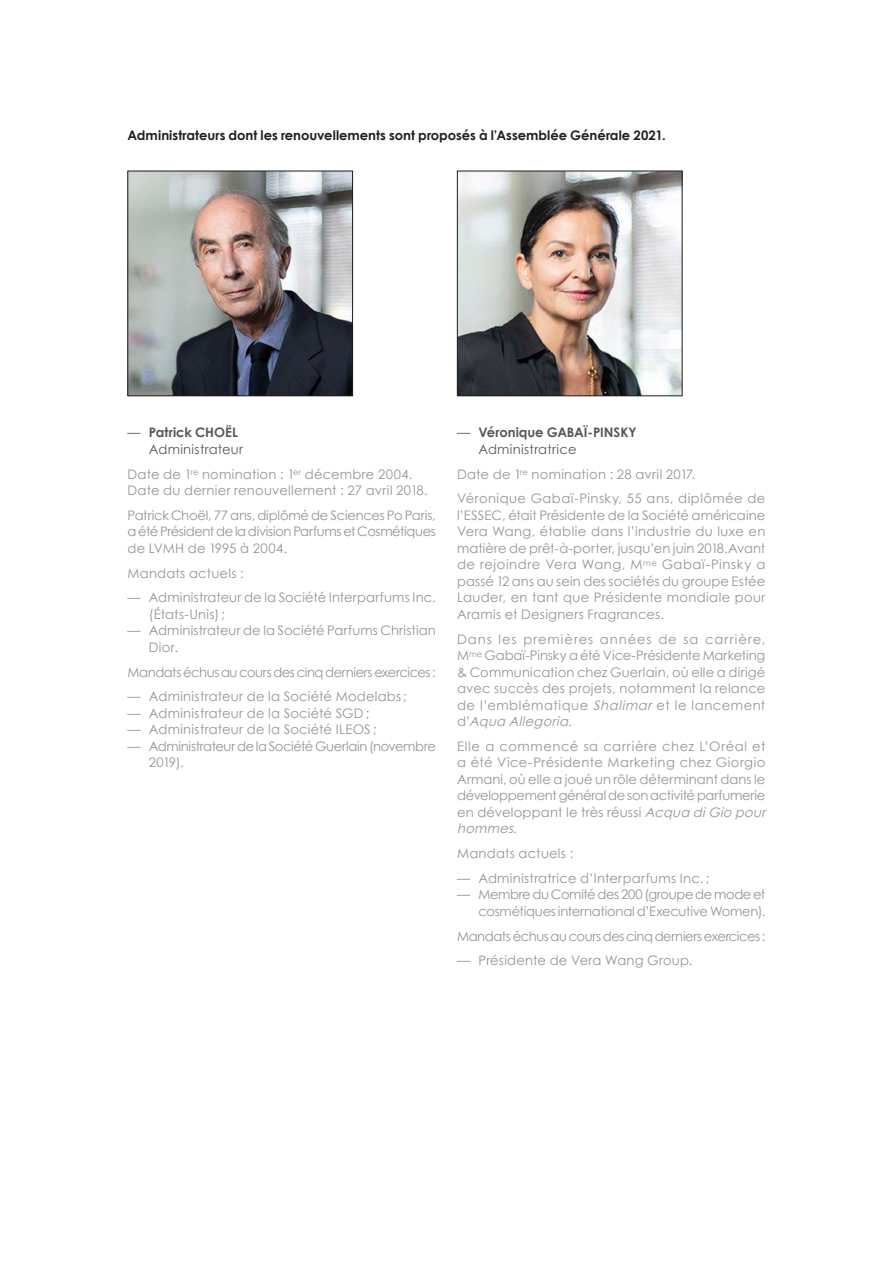
<style>
.page{position:relative;width:893px;height:1263px;background:#fff}
.page>*{position:absolute;margin:0;border:0;box-sizing:border-box;transform-origin:0 0}
.t1{font:13.2px/16.5px "Century Gothic Praquin";letter-spacing:.01em;color:#939598}
.t2{font:13.2px/16.5px "Century Gothic Praquin";letter-spacing:-.025em;color:#939598}
.t3{font:13.2px "Century Gothic Praquin";letter-spacing:-.03em;color:#939598}
.t4{font:700 13.2px "Century Gothic Praquin";color:#231f20}
.t5{font:13.2px/24.8px "Century Gothic Praquin";letter-spacing:.03em;color:#939598}
.t6{font:700 13.2px/16.5px "Century Gothic Praquin";letter-spacing:-.005em;color:#57585a}
.t7{font:13.2px/16.5px "Century Gothic Praquin";letter-spacing:.02em;color:#57585a}
.s1{font-weight:700}
.s2{font-weight:400}
.s3{font-style:italic}
</style>
<div class="page">
<img style="left:130px;top:173px;width:221px;height:221px">
<div style="left:128px;top:171px;width:225px;height:225px;border:1px solid #1d1d1b"></div>
<img style="left:459px;top:173px;width:221px;height:221px">
<div style="left:457px;top:171px;width:225px;height:225px;border:1px solid #1d1d1b"></div>
<p class="t4" style="left:128px;top:127px;width:540px">Administrateurs dont les renouvellements sont proposés à l’Assemblée Générale 2021.</p>
<p class="t7" style="left:149px;top:424px;width:96px;text-indent:-21px">— <span class="s1">Patrick CHOËL<br></span>Administrateur</p>
<p class="t1" style="left:128px;top:465px;width:302px">Date de 1<sup>re</sup> nomination : 1<sup>er</sup> décembre 2004.<br>Date du dernier renouvellement : 27 avril 2018.</p>
<p class="t1" style="left:128px;top:507px;width:310px;text-align:justify">Patrick Choël, 77 ans, diplômé de Sciences Po Paris, a été Président de la division Parfums et Cosmétiques de LVMH de 1995 à 2004.</p>
<p class="t1" style="left:128px;top:564px;width:118px">Mandats actuels :</p>
<p class="t1" style="left:149px;top:589px;width:289px;text-indent:-21px">— Administrateur de la Société Interparfums Inc. (États-Unis);</p>
<p class="t1" style="left:149px;top:622px;width:288px;text-indent:-21px">— Administrateur de la Société Parfums Christian<br>Dior.</p>
<p class="t3" style="left:128px;top:664px;width:310px">Mandats échus au cours des cinq derniers exercices:</p>
<p class="t1" style="left:128px;top:688px;width:281px">— Administrateur de la Société Modelabs;</p>
<p class="t1" style="left:128px;top:705px;width:243px">— Administrateur de la Société SGD ;</p>
<p class="t1" style="left:128px;top:721px;width:251px">— Administrateur de la Société ILEOS ;</p>
<p class="t2" style="left:149px;top:738px;width:289px;text-indent:-21px">— Administrateur de la Société Guerlain (novembre<br>2019).</p>
<p class="t6" style="left:478px;top:424px;width:160px;text-indent:-21px"><span class="s2">—</span> Véronique GABAÏ-PINSKY<br><span class="s2">Administratrice</span></p>
<p class="t5" style="left:457px;top:461px;width:310px">Date de 1<sup>re</sup> nomination : 28 avril 2017.<br>Véronique Gabaï-Pinsky, 55 ans, diplômée de</p>
<p class="t1" style="left:457px;top:507px;width:310px;text-align:justify">l’ESSEC, était Présidente de la Société américaine Vera Wang, établie dans l’industrie du luxe en matière de prêt‑à‑porter, jusqu’en juin 2018.Avant de rejoindre Vera Wang, M<sup>me</sup> Gabaï-Pinsky a passé 12 ans au sein des sociétés du groupe Estée Lauder, en tant que Présidente mondiale pour Aramis et Designers Fragrances.</p>
<p class="t1" style="left:457px;top:630px;width:310px;text-align:justify">Dans les premières années de sa carrière, M<sup>me</sup> Gabaï-Pinsky a été Vice-Présidente Marketing &amp; Communication chez Guerlain, où elle a dirigé avec succès des projets, notamment la relance de l’emblématique <span class="s3">Shalimar</span> et le lancement d ’<span class="s3">Aqua Allegoria</span>.</p>
<p class="t1" style="left:457px;top:738px;width:313px">Elle a commencé sa carrière chez L’Oréal et a été Vice-Présidente Marketing chez Giorgio Armani, où elle a joué un rôle déterminant dans le développement général de son activité parfumerie en développant le très réussi <span class="s3">Acqua diGiopour hommes</span>.</p>
<p class="t1" style="left:457px;top:845px;width:118px">Mandats actuels :</p>
<p class="t1" style="left:457px;top:870px;width:254px">— Administratrice d’Interparfums Inc. ;</p>
<p class="t2" style="left:457px;top:886px;width:310px;text-align:right">— Membre du Comité des 200 (groupe de mode et cosmétiques international d’Executive Women).</p>
<p class="t3" style="left:457px;top:928px;width:310px">Mandats échus au cours des cinq derniers exercices:</p>
<p class="t1" style="left:457px;top:952px;width:237px">— Présidente de Vera Wang Group.</p>
</div>
